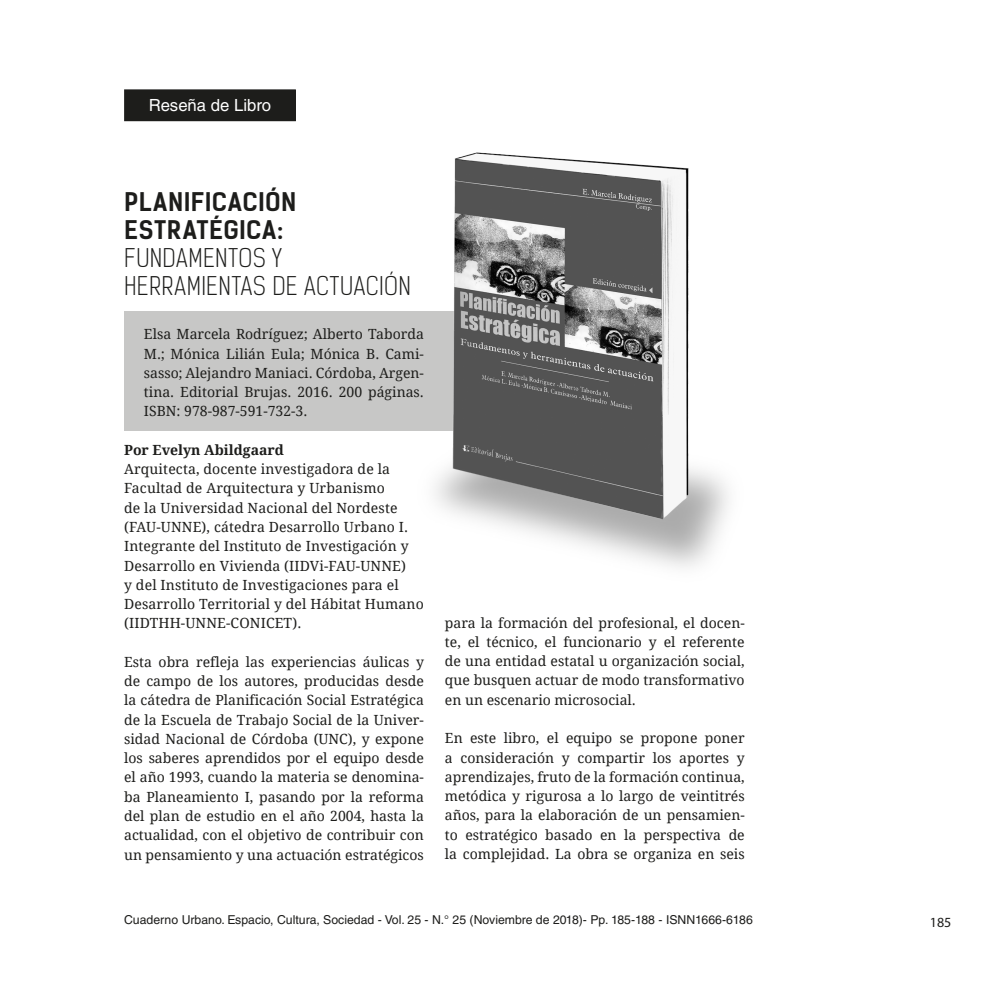
<style>
.page{position:relative;width:993px;height:993px;background:#fff}
.page>*{position:absolute;margin:0;border:0;box-sizing:border-box;transform-origin:0 0}
.Titulo_portada_de_ar{font:300 24.5px/28px "Kelson Sans";letter-spacing:.02em;color:#1d1d1b}
.Normal_wrd_1{font:16.8px "Helvetica LT Std";color:#fff}
.textos{font:14px/19.2px "Droid Serif";letter-spacing:.01em;color:#1d1d1b;text-align:justify}
.textos-2{font:700 14px "Droid Serif";color:#1d1d1b}
.textos-3{font:14px "Myriad Pro";color:#1d1d1b}
.t1{font:12.25px "Helvetica LT Std";color:#1d1d1b}
.s1{font-weight:700}
</style>
<div class="page">
<div style="left:125px;top:90px;width:170px;height:30px;background:#1d1d1b"></div>
<div style="left:124px;top:89px;width:172px;height:32px;border:2px solid #1d1d1b"></div>
<div style="left:124px;top:311px;width:389px;height:120px;background:#c7c7c6"></div>
<img style="left:435px;top:152px;width:294px;height:416px">
<p class="Normal_wrd_1" style="left:149px;top:96px;width:124px">Reseña de Libro</p>
<p class="Titulo_portada_de_ar" style="left:124px;top:188px;width:288px"><span class="s1">PLANIFICACIÓN<br>ESTRATÉGICA:<br></span>FUNDAMENTOS Y<br>HERRAMIENTAS DE ACTUACIÓN</p>
<p class="textos" style="left:144px;top:324px;width:281px">Elsa Marcela Rodríguez; Alberto Taborda M.; Mónica Lilián Eula; Mónica B. Cami&shy;sasso; Alejandro Maniaci. Córdoba, Argen&shy;tina. Editorial Brujas. 2016. 200 páginas.<br>ISBN: 978-987-591-732-3.</p>
<p class="textos-2" style="left:124px;top:440px;width:161px">Por Evelyn Abildgaard</p>
<p class="textos" style="left:124px;top:459px;width:301px;text-align:left">Arquitecta, docente investigadora de la Facultad de Arquitectura y Urbanismo<br>de la Universidad Nacional del Nordeste (FAU-UNNE), cátedra Desarrollo Urbano I.<br>Integrante del Instituto de Investigación y Desarrollo en Vivienda (IIDVi-FAU-UNNE)<br>y del Instituto de Investigaciones para el Desarrollo Territorial y del Hábitat Humano (IIDTHH-UNNE-CONICET).</p>
<p class="textos" style="left:124px;top:651px;width:301px">Esta obra refleja las experiencias áulicas y de campo de los autores, producidas desde la cátedra de Planificación Social Estratégica de la Escuela de Trabajo Social de la Univer&shy;sidad Nacional de Córdoba (UNC), y expone los saberes aprendidos por el equipo desde el año 1993, cuando la materia se denomina&shy;ba Planeamiento I, pasando por la reforma del plan de estudio en el año 2004, hasta la actualidad, con el objetivo de contribuir con un pensamiento y una actuación estratégicos</p>
<p class="textos" style="left:445px;top:612px;width:301px">para la formación del profesional, el docen&shy;te, el técnico, el funcionario y el referente de una entidad estatal u organización social, que busquen actuar de modo transformativo en un escenario microsocial.</p>
<p class="textos" style="left:445px;top:728px;width:301px">En este libro, el equipo se propone poner a consideración y compartir los aportes y aprendizajes, fruto de la formación continua, metódica y rigurosa a lo largo de veintitrés años, para la elaboración de un pensamien&shy;to estratégico basado en la perspectiva de la complejidad. La obra se organiza en seis</p>
<p class="t1" style="left:124px;top:912px;width:630px">Cuaderno Urbano. Espacio, Cultura, Sociedad - Vol. 25 - N.° 25 (Noviembre de 2018)- Pp. 185-188 - ISNN1666-6186</p>
<p class="textos-3" style="left:929px;top:913px;width:23px">185</p>
</div>
